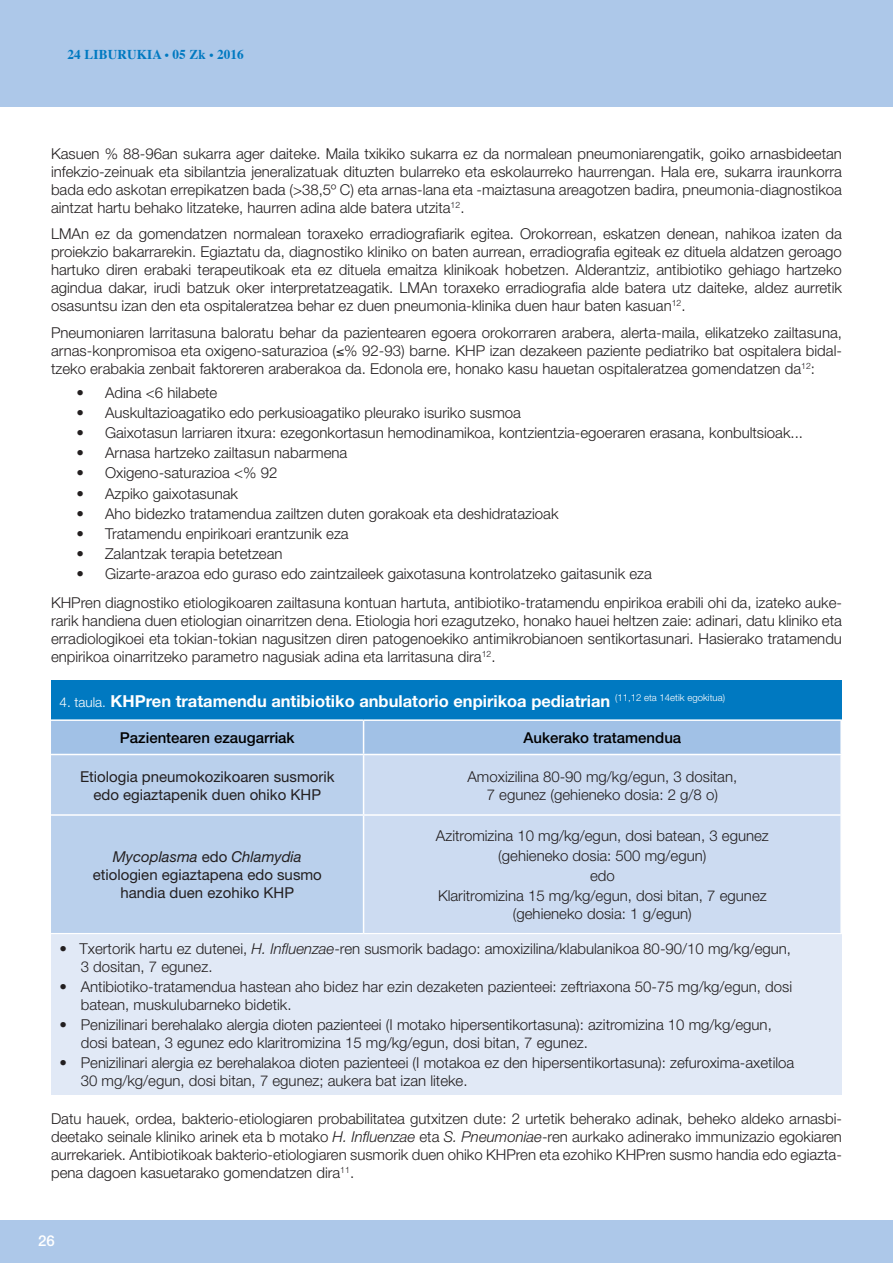
<style>
.page{position:relative;width:893px;height:1263px;background:#fff}
.page>*{position:absolute;margin:0;border:0;box-sizing:border-box;transform-origin:0 0}
.t1{font:700 16.5px "Helvetica Neue";color:#fff}
.t2{font:300 15px/18px "Helvetica Neue";color:#231f20;text-align:justify}
.t3{font:15px/18px "Helvetica Neue";color:#231f20;text-align:center}
.t4{font:500 15px "Helvetica Neue";color:#000}
.t5{font:500 15px "Helvetica Neue";color:#fff}
.t6{font:700 13.5px "Times";letter-spacing:.01em;color:#0079c1}
.s1{font-size:12px}
.s2{font-weight:300;font-size:13.5px}
.s3{font-style:italic}
</style>
<div class="page">
<div style="left:0;top:0;width:893px;height:106px;background:#adc8e9"></div>
<div style="left:0;top:1220px;width:893px;height:43px;background:#adc8e9"></div>
<div style="left:51px;top:680px;width:790px;height:40px;background:#0079c1"></div>
<div style="left:51px;top:721px;width:789px;height:33px;background:#a1c1e6"></div>
<div style="left:51px;top:755px;width:312px;height:178px;background:#bad0ec"></div>
<div style="left:364px;top:755px;width:476px;height:178px;background:#ccdbf1"></div>
<div style="left:51px;top:933px;width:790px;height:162px;background:#e1e9f6"></div>
<hr style="left:51px;top:719px;width:313px;height:2px;background:#fff">
<hr style="left:364px;top:719px;width:478px;height:2px;background:#fff">
<hr style="left:363px;top:721px;width:1px;height:33px;background:#fff">
<hr style="left:364px;top:814px;width:478px;height:2px;background:#fff">
<hr style="left:51px;top:814px;width:313px;height:2px;background:#fff">
<hr style="left:51px;top:933px;width:313px;height:1px;background:#fff">
<hr style="left:364px;top:933px;width:478px;height:1px;background:#fff">
<p class="t6" style="left:68px;top:42px;width:178px">24 LIBURUKIA <span class="s1">•</span> 05 Zk <span class="s1">•</span> 2016</p>
<p class="t2" style="left:51px;top:144px;width:792px">Kasuen % 88-96an sukarra ager daiteke. Maila txikiko sukarra ez da normalean pneumoniarengatik, goiko arnasbideetan infekzio-zeinuak eta sibilantzia jeneralizatuak dituzten bularreko eta eskolaurreko haurrengan. Hala ere, sukarra iraunkorra bada edo askotan errepikatzen bada (&gt;38,5º C) eta arnas-lana eta -maiztasuna areagotzen badira, pneumonia-diagnostikoa aintzat hartu behako litzateke, haurren adina alde batera utzita<sup>12</sup>.</p>
<p class="t2" style="left:51px;top:224px;width:792px">LMAn ez da gomendatzen normalean toraxeko erradiografiarik egitea. Orokorrean, eskatzen denean, nahikoa izaten da proiekzio bakarrarekin. Egiaztatu da, diagnostiko kliniko on baten aurrean, erradiografia egiteak ez dituela aldatzen geroago hartuko diren erabaki terapeutikoak eta ez dituela emaitza klinikoak hobetzen. Alderantziz, antibiotiko gehiago hartzeko agindua dakar, irudi batzuk oker interpretatzeagatik. LMAn toraxeko erradiografia alde batera utz daiteke, aldez aurretik osasuntsu izan den eta ospitaleratzea behar ez duen pneumonia-klinika duen haur baten kasuan<sup>12</sup>.</p>
<p class="t2" style="left:51px;top:323px;width:792px">Pneumoniaren larritasuna baloratu behar da pazientearen egoera orokorraren arabera, alerta-maila, elikatzeko zailtasuna, arnas-konpromisoa eta oxigeno-saturazioa (≤% 92-93) barne. KHP izan dezakeen paziente pediatriko bat ospitalera bidal&shy;tzeko erabakia zenbait faktoreren araberakoa da. Edonola ere, honako kasu hauetan ospitaleratzea gomendatzen da<sup>12</sup>:</p>
<p class="t2" style="left:77px;top:383px;width:142px">• Adina &lt;6 hilabete</p>
<p class="t2" style="left:77px;top:403px;width:446px">• Auskultazioagatiko edo perkusioagatiko pleurako isuriko susmoa</p>
<p class="t2" style="left:77px;top:424px;width:728px">• Gaixotasun larriaren itxura: ezegonkortasun hemodinamikoa, kontzientzia-egoeraren erasana, konbultsioak...</p>
<p class="t2" style="left:77px;top:444px;width:272px">• Arnasa hartzeko zailtasun nabarmena</p>
<p class="t2" style="left:77px;top:464px;width:202px">• Oxigeno-saturazioa &lt;% 92</p>
<p class="t2" style="left:77px;top:484px;width:163px">• Azpiko gaixotasunak</p>
<p class="t2" style="left:77px;top:504px;width:483px">• Aho bidezko tratamendua zailtzen duten gorakoak eta deshidratazioak</p>
<p class="t2" style="left:77px;top:524px;width:274px">• Tratamendu enpirikoari erantzunik eza</p>
<p class="t2" style="left:77px;top:544px;width:208px">• Zalantzak terapia betetzean</p>
<p class="t2" style="left:51px;top:559px;width:792px;line-height:28.7px;text-indent:26px">• Gizarte-arazoa edo guraso edo zaintzaileek gaixotasuna kontrolatzeko gaitasunik eza<br>KHPren diagnostiko etiologikoaren zailtasuna kontuan hartuta, antibiotiko-tratamendu enpirikoa erabili ohi da, izateko auke-</p>
<p class="t2" style="left:51px;top:611px;width:792px">rarik handiena duen etiologian oinarritzen dena. Etiologia hori ezagutzeko, honako hauei heltzen zaie: adinari, datu kliniko eta erradiologikoei eta tokian-tokian nagusitzen diren patogenoekiko antimikrobianoen sentikortasunari. Hasierako tratamendu enpirikoa oinarritzeko parametro nagusiak adina eta larritasuna dira<sup>12</sup>.</p>
<p class="t1" style="left:60px;top:691px;width:667px"><span class="s2">4. taula.</span> KHPren tratamendu antibiotiko anbulatorio enpirikoa pediatrian <sup>(11,12</sup> <sup>eta</sup> <sup>14etik</sup> <sup>egokitua)</sup></p>
<p class="t4" style="left:120px;top:729px;width:176px">Pazientearen ezaugarriak</p>
<p class="t4" style="left:523px;top:729px;width:159px">Aukerako tratamendua</p>
<p class="t3" style="left:80px;top:767px;width:256px">Etiologia pneumokozikoaren susmorik edo egiaztapenik duen ohiko KHP</p>
<p class="t2" style="left:467px;top:767px;width:271px;text-align:center">Amoxizilina 80-90 mg/kg/egun, 3 dositan,<br>7 egunez (gehieneko dosia: 2 g/8 o)</p>
<p class="t2" style="left:436px;top:825px;width:334px;line-height:20.1px;text-align:center">Azitromizina 10 mg/kg/egun, dosi batean, 3 egunez (gehieneko dosia: 500 mg/egun)<br>edo<br>Klaritromizina 15 mg/kg/egun, dosi bitan, 7 egunez</p>
<p class="t2" style="left:513px;top:905px;width:180px">(gehieneko dosia: 1 g/egun)</p>
<p class="t2" style="left:81px;top:939px;width:712px;text-indent:-21px">• Txertorik hartu ez dutenei, <span class="s3">H. Influenzae</span>-ren susmorik badago: amoxizilina/klabulanikoa 80-90/10 mg/kg/egun,<br>3 dositan, 7 egunez.</p>
<p class="t2" style="left:81px;top:977px;width:713px;text-indent:-21px">• Antibiotiko-tratamendua hastean aho bidez har ezin dezaketen pazienteei: zeftriaxona 50-75 mg/kg/egun, dosi batean, muskulubarneko bidetik.</p>
<p class="t2" style="left:81px;top:1015px;width:693px;text-indent:-21px">• Penizilinari berehalako alergia dioten pazienteei (I motako hipersentikortasuna): azitromizina 10 mg/kg/egun, dosi batean, 3 egunez edo klaritromizina 15 mg/kg/egun, dosi bitan, 7 egunez.</p>
<p class="t2" style="left:81px;top:1054px;width:715px;text-indent:-21px">• Penizilinari alergia ez berehalakoa dioten pazienteei (I motakoa ez den hipersentikortasuna): zefuroxima-axetiloa<br>30 mg/kg/egun, dosi bitan, 7 egunez; aukera bat izan liteke.</p>
<p class="t2" style="left:51px;top:1109px;width:792px">Datu hauek, ordea, bakterio-etiologiaren probabilitatea gutxitzen dute: 2 urtetik beherako adinak, beheko aldeko arnasbi&shy;deetako seinale kliniko arinek eta b motako <span class="s3">H. Influenzae</span> eta <span class="s3">S. Pneumoniae</span>-ren aurkako adinerako immunizazio egokiaren aurrekariek. Antibiotikoak bakterio-etiologiaren susmorik duen ohiko KHPren eta ezohiko KHPren susmo handia edo egiazta&shy;pena dagoen kasuetarako gomendatzen dira<sup>11</sup>.</p>
<p class="t3" style="left:93px;top:848px;width:231px"><span class="s3">Mycoplasma</span> edo <span class="s3">Chlamydia </span>etiologien egiaztapena edo susmo handia duen ezohiko KHP</p>
<p class="t5" style="left:38px;top:1231px;width:18px">26</p>
</div>
